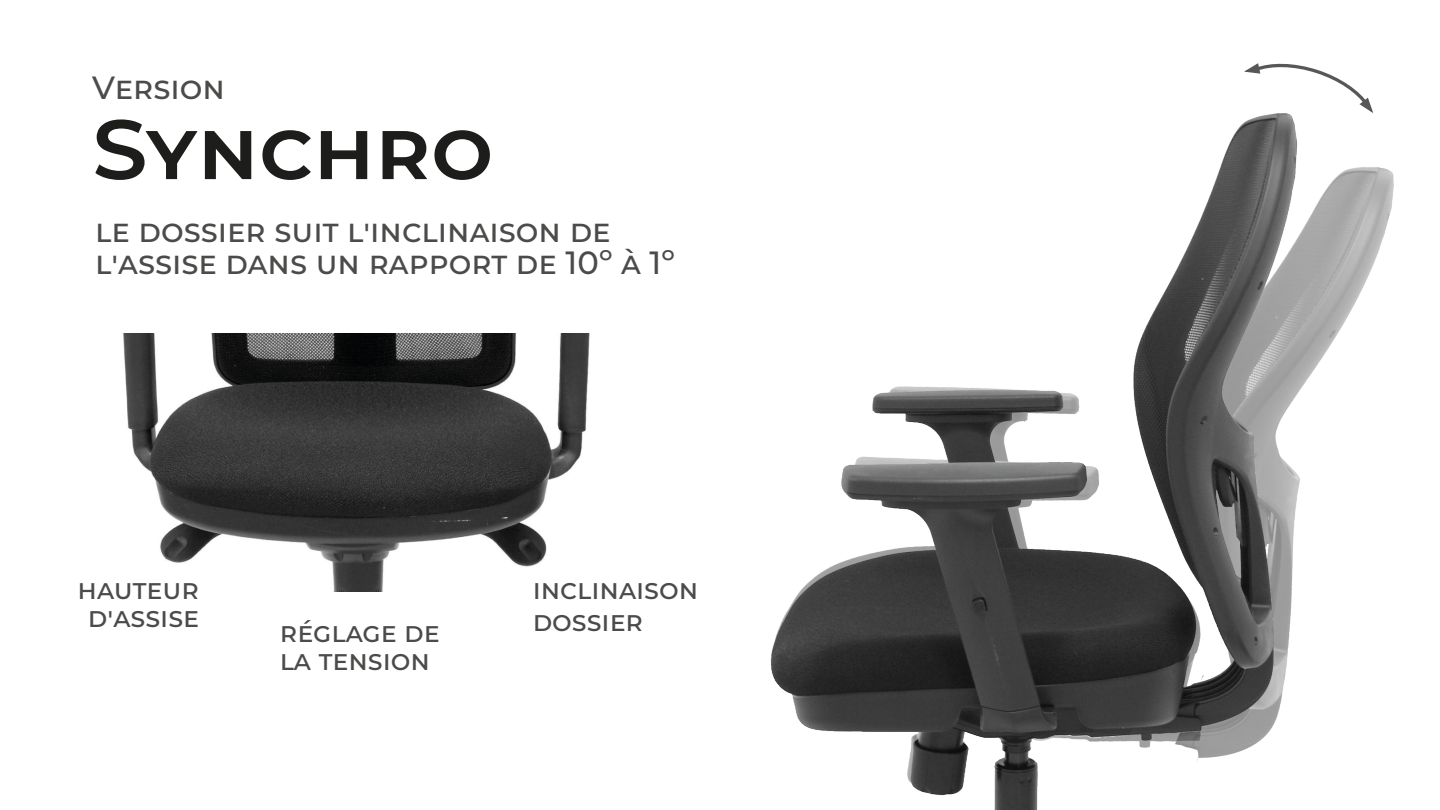
<style>
.page{position:relative;width:1440px;height:810px;background:#fff}
.page>*{position:absolute;margin:0;border:0;box-sizing:border-box;transform-origin:0 0}
.t1{font:100 84px "Montserrat";color:#1d1d1b;scale:1.05 1}
.t2{font:100 32.1px/32.1px "Montserrat";color:#4b4b4a}
.t3{font:100 27.9px/27.9px "Montserrat";color:#4b4b4a}
</style>
<div class="page">
<img style="left:123px;top:333px;width:467px;height:258px">
<img style="left:770px;top:113px;width:624px;height:697px">
<svg style="left:1244px;top:63px;width:130px;height:50px"></svg>
<p class="t2" style="left:92px;top:71px;width:134px">Version</p>
<h1 class="t1" style="left:92px;top:93px;width:383px">Synchro</h1>
<p class="t2" style="left:95px;top:213px;width:581px">le dossier suit l'inclinaison de l'assise dans un rapport de 10º à 1º</p>
<p class="t3" style="left:78px;top:574px;width:123px;text-align:center">hauteur d'assise</p>
<p class="t3" style="left:280px;top:617px;width:161px">réglage de la tension</p>
<p class="t3" style="left:533px;top:572px;width:167px;line-height:31.7px">inclinaison dossier</p>
</div>
